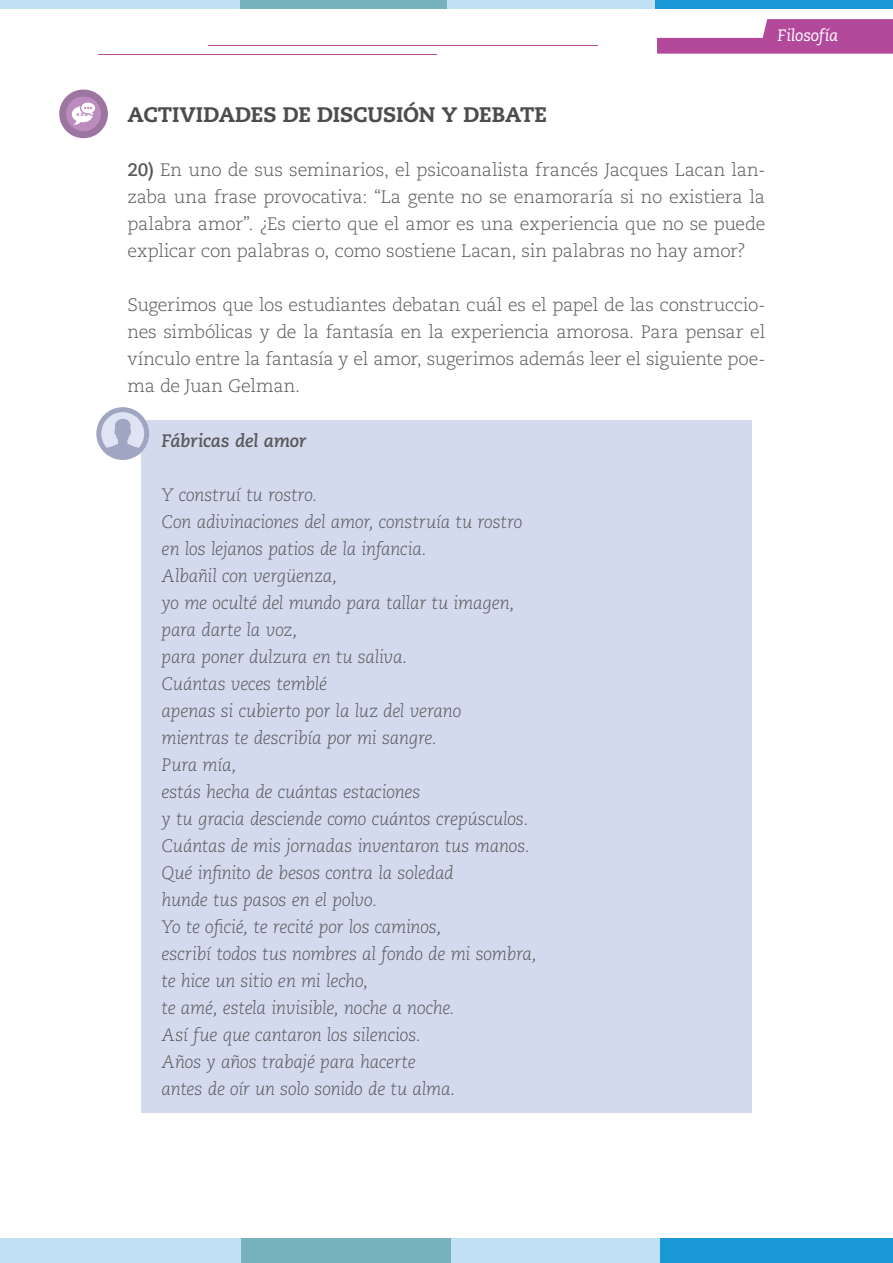
<style>
.page{position:relative;width:893px;height:1263px;background:#fff}
.page>*{position:absolute;margin:0;border:0;box-sizing:border-box;transform-origin:0 0}
.t1{font:800 21px "Caecilia LT Std";letter-spacing:-.01em;color:#4b4c4d}
.t2{font:italic 300 18px/27px "Caecilia LT Std";letter-spacing:-.015em;color:#57585a}
.t3{font:300 18px/27px "Caecilia LT Std";letter-spacing:-.015em;color:#57585a;text-align:justify}
.t4{font:italic 700 18px "Caecilia LT Std";letter-spacing:-.015em;color:#57585a}
.t5{font:italic 16.5px "Caecilia LT Std";letter-spacing:-.01em;color:#fff}
.s1{font-weight:700}
</style>
<div class="page">
<div style="left:0;top:1238px;width:241px;height:25px;background:#c2e0f4"></div>
<div style="left:241px;top:1238px;width:210px;height:25px;background:#76b2be"></div>
<div style="left:451px;top:1238px;width:209px;height:25px;background:#c2e0f4"></div>
<div style="left:660px;top:1238px;width:232px;height:25px;background:#1a98d5"></div>
<svg style="left:657px;top:19px;width:236px;height:35px"></svg>
<hr style="left:209px;top:45px;width:389px;height:1px;background:#b3499b">
<hr style="left:98px;top:54px;width:339px;height:1px;background:#b3499b">
<div style="left:0;top:0;width:240px;height:9px;background:#c2e0f4"></div>
<div style="left:240px;top:0;width:207px;height:9px;background:#76b2be"></div>
<div style="left:447px;top:0;width:208px;height:9px;background:#c2e0f4"></div>
<div style="left:655px;top:0;width:238px;height:9px;background:#1a98d5"></div>
<div style="left:142px;top:420px;width:610px;height:693px;background:#d4daee"></div>
<svg style="left:96px;top:407px;width:53px;height:53px"></svg>
<div style="left:59px;top:90px;width:49px;height:48px;background:#9d75a1;border-radius:50%"></div>
<div style="left:66px;top:96px;width:35px;height:35px;background:#bd8cbf;border-radius:50%"></div>
<svg style="left:72px;top:103px;width:23px;height:22px"></svg>
<p class="t5" style="left:777px;top:26px;width:62px">Filosofía</p>
<p class="t1" style="left:128px;top:102px;width:421px">ACTIVIDADES DE DISCUSIÓN Y DEBATE</p>
<p class="t3" style="left:128px;top:157px;width:639px"><span class="s1">20)</span> En uno de sus seminarios, el psicoanalista francés Jacques Lacan lan&shy;zaba una frase provocativa: “La gente no se enamoraría si no existiera la palabra amor”. ¿Es cierto que el amor es una experiencia que no se puede explicar con palabras o, como sostiene Lacan, sin palabras no hay amor?</p>
<p class="t3" style="left:128px;top:292px;width:639px">Sugerimos que los estudiantes debatan cuál es el papel de las construccio&shy;nes simbólicas y de la fantasía en la experiencia amorosa. Para pensar el vínculo entre la fantasía y el amor, sugerimos además leer el siguiente poe&shy;ma de Juan Gelman.</p>
<p class="t4" style="left:162px;top:430px;width:146px">Fábricas del amor</p>
<p class="t2" style="left:162px;top:481px;width:377px">Y construí tu rostro.<br>Con adivinaciones del amor, construía tu rostro en los lejanos patios de la infancia.<br>Albañil con vergüenza,<br>yo me oculté del mundo para tallar tu imagen, para darte la voz,<br>para poner dulzura en tu saliva.<br>Cuántas veces temblé<br>apenas si cubierto por la luz del verano<br>mientras te describía por mi sangre.<br>Pura mía,<br>estás hecha de cuántas estaciones<br>y tu gracia desciende como cuántos crepúsculos.<br>Cuántas de mis jornadas inventaron tus manos.<br>Qué infinito de besos contra la soledad<br>hunde tus pasos en el polvo.<br>Yo te oficié, te recité por los caminos,<br>escribí todos tus nombres al fondo de mi sombra, te hice un sitio en mi lecho,<br>te amé, estela invisible, noche a noche.<br>Así fue que cantaron los silencios.<br>Años y años trabajé para hacerte<br>antes de oír un solo sonido de tu alma.</p>
</div>
